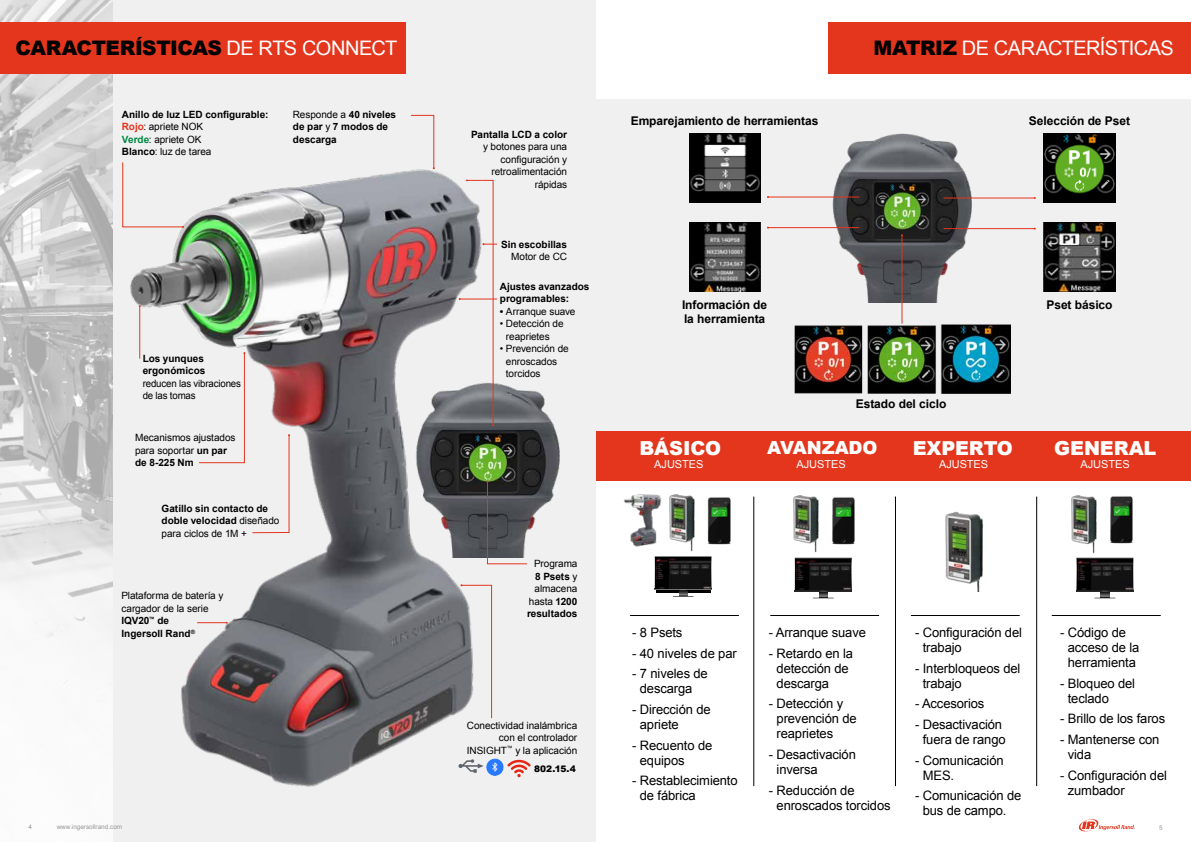
<style>
.page{position:relative;width:1191px;height:842px;background:#fff}
.page>*{position:absolute;margin:0;border:0;box-sizing:border-box;transform-origin:0 0}
.t1{font:900 20px "Arial";letter-spacing:-.025em;color:#000}
.t2{font:20px "Arial";letter-spacing:-.03em;color:#fff}
.t3{font:900 19.2px "Arial";letter-spacing:-.005em;color:#fff}
.t4{font:900 18px "Arial";letter-spacing:-.005em;color:#fff}
.t5{font:13px/15px "Arial";letter-spacing:-.01em;color:#000}
.t6{font:700 12px/14px "Arial";letter-spacing:-.005em;color:#000}
.t7{font:11px "Arial";letter-spacing:-.005em;color:#fff}
.t8{font:10px/12.5px "Arial";letter-spacing:-.01em;color:#000}
.t9{font:700 10px/12.5px "Arial";color:#000}
.t10{font:900 9px "Arial";color:#000}
.t11{font:6.4px "Arial";color:#969696}
.s1{font-weight:400;color:#fff}
.s2{font-weight:900;color:#000}
.s3{color:#e3361d}
.s4{font-weight:400}
.s5{color:#008843}
.s6{font-weight:700}
</style>
<div class="page">
<div style="left:595px;top:99px;width:596px;height:361px;background:#f0f0f0"></div>
<div style="left:594px;top:431px;width:597px;height:49px;background:#e3361d"></div>
<img style="left:0;top:0;width:113px;height:684px">
<div style="left:113px;top:0;width:482px;height:842px;background:#f0f0f0"></div>
<img style="left:90px;top:105px;width:435px;height:682px">
<svg style="left:122px;top:162px;width:62px;height:66px"></svg>
<svg style="left:410px;top:115px;width:25px;height:54px"></svg>
<hr style="left:139px;top:306px;width:1px;height:53px;background:#e3361d">
<svg style="left:198px;top:352px;width:47px;height:111px"></svg>
<svg style="left:252px;top:434px;width:38px;height:99px"></svg>
<svg style="left:460px;top:584px;width:32px;height:135px"></svg>
<hr style="left:197px;top:622px;width:30px;height:1px;background:#e3361d">
<svg style="left:458px;top:759px;width:25px;height:14px"></svg>
<img style="left:486px;top:759px;width:17px;height:17px">
<svg style="left:507px;top:760px;width:23px;height:17px"></svg>
<div style="left:0;top:23px;width:405px;height:51px;background:#e3361d"></div>
<div style="left:828px;top:23px;width:363px;height:51px;background:#e3361d"></div>
<img style="left:403px;top:376px;width:157px;height:181px">
<svg style="left:486px;top:481px;width:41px;height:83px;background:#585457"></svg>
<svg style="left:459px;top:179px;width:38px;height:247px"></svg>
<img style="left:669px;top:495px;width:25px;height:57px">
<img style="left:624px;top:494px;width:38px;height:52px">
<img style="left:707px;top:497px;width:24px;height:48px">
<img style="left:793px;top:496px;width:26px;height:57px">
<img style="left:945px;top:511px;width:38px;height:81px">
<img style="left:1071px;top:496px;width:25px;height:57px">
<hr style="left:753px;top:496px;width:1px;height:290px;background:#000">
<svg style="left:655px;top:556px;width:56px;height:41px"></svg>
<img style="left:656px;top:558px;width:54px;height:30px">
<svg style="left:795px;top:558px;width:57px;height:41px"></svg>
<img style="left:796px;top:559px;width:55px;height:31px">
<svg style="left:1076px;top:558px;width:57px;height:41px"></svg>
<img style="left:1077px;top:559px;width:55px;height:31px">
<img style="left:832px;top:497px;width:23px;height:48px">
<img style="left:1110px;top:496px;width:23px;height:48px">
<hr style="left:630px;top:615px;width:109px;height:1px;background:#000">
<hr style="left:770px;top:615px;width:109px;height:1px;background:#000">
<hr style="left:911px;top:615px;width:108px;height:1px;background:#000">
<hr style="left:1051px;top:615px;width:109px;height:1px;background:#000">
<hr style="left:895px;top:496px;width:1px;height:290px;background:#000">
<hr style="left:1036px;top:496px;width:1px;height:290px;background:#000">
<img style="left:832px;top:133px;width:140px;height:170px">
<img style="left:689px;top:133px;width:71px;height:69px">
<img style="left:689px;top:223px;width:71px;height:69px">
<img style="left:1044px;top:133px;width:71px;height:69px">
<img style="left:1044px;top:223px;width:71px;height:69px">
<img style="left:794px;top:324px;width:216px;height:70px">
<hr style="left:901px;top:235px;width:1px;height:89px;background:#e3361d">
<hr style="left:768px;top:197px;width:91px;height:1px;background:#e3361d">
<hr style="left:768px;top:227px;width:91px;height:1px;background:#e3361d">
<hr style="left:943px;top:198px;width:91px;height:1px;background:#e3361d">
<hr style="left:943px;top:228px;width:91px;height:1px;background:#e3361d">
<svg style="left:1078px;top:819px;width:57px;height:13px"></svg>
<h1 class="t1" style="left:15px;top:33px;width:383px">CARACTERÍSTICAS <span class="s1">DE RTS CONNECT</span></h1>
<h1 class="t2" style="left:873px;top:34px;width:302px"><span class="s2">MATRIZ</span> DE CARACTERÍSTICAS</h1>
<p class="t9" style="left:122px;top:108px;width:148px">Anillo de luz LED configurable:<br><span class="s3">Rojo</span><span class="s4">: apriete NOK<br></span><span class="s5">Verde</span><span class="s4">: apriete OK<br></span>Blanco<span class="s4">: luz de tarea</span></p>
<p class="t9" style="left:293px;top:108px;width:105px"><span class="s4">Responde a</span> 40 niveles de par <span class="s4">y</span> 7 modos de descarga</p>
<p class="t9" style="left:143px;top:352px;width:64px">Los yunques ergonómicos</p>
<p class="t8" style="left:143px;top:377px;width:100px">reducen las vibraciones de las tomas</p>
<p class="t8" style="left:135px;top:432px;width:102px">Mecanismos ajustados para soportar <span class="s6">un par de 8-225 Nm</span></p>
<p class="t9" style="left:162px;top:502px;width:119px">Gatillo sin contacto de doble velocidad <span class="s4">diseñado para ciclos de 1M +</span></p>
<p class="t8" style="left:121px;top:590px;width:103px">Plataforma de batería y cargador de la serie<br><span class="s6">IQV20</span><sup>™</sup> <span class="s6">de<br>Ingersoll Rand</span><sup>®</sup></p>
<p class="t9" style="left:471px;top:128px;width:98px">Pantalla LCD a color</p>
<p class="t8" style="left:483px;top:141px;width:86px;text-align:right">y botones para una configuración y retroalimentación rápidas</p>
<p class="t9" style="left:501px;top:238px;width:67px">Sin escobillas</p>
<p class="t8" style="left:511px;top:251px;width:57px">Motor de CC</p>
<p class="t9" style="left:500px;top:280px;width:91px">Ajustes avanzados programables:</p>
<p class="t8" style="left:500px;top:305px;width:77px"><span class="s6">•</span> Arranque suave</p>
<p class="t8" style="left:506px;top:318px;width:59px;text-indent:-6px">• Detección de reaprietes</p>
<p class="t8" style="left:506px;top:343px;width:64px;text-indent:-6px">• Prevención de enroscados torcidos</p>
<p class="t8" style="left:527px;top:557px;width:52px;text-align:right">Programa<br><span class="s6">8 Psets</span> y almacena hasta <span class="s6">1200 resultados</span></p>
<p class="t8" style="left:467px;top:719px;width:112px;text-align:right">Conectividad inalámbrica con el controlador<br>INSIGHT<sup>™</sup> y la aplicación</p>
<p class="t10" style="left:534px;top:762px;width:43px">802.15.4</p>
<p class="t6" style="left:631px;top:114px;width:189px">Emparejamiento de herramientas</p>
<p class="t6" style="left:1029px;top:114px;width:103px">Selección de Pset</p>
<p class="t6" style="left:682px;top:298px;width:87px">Información de la herramienta</p>
<p class="t6" style="left:1046px;top:298px;width:68px">Pset básico</p>
<h2 class="t3" style="left:639px;top:434px;width:83px">BÁSICO</h2>
<p class="t7" style="left:654px;top:457px;width:51px">AJUSTES</p>
<p class="t6" style="left:856px;top:398px;width:92px">Estado del ciclo</p>
<h3 class="t4" style="left:767px;top:435px;width:112px">AVANZADO</h3>
<h2 class="t3" style="left:912px;top:434px;width:102px">EXPERTO</h2>
<h2 class="t3" style="left:1054px;top:434px;width:104px">GENERAL</h2>
<p class="t7" style="left:796px;top:457px;width:51px">AJUSTES</p>
<p class="t7" style="left:939px;top:457px;width:51px">AJUSTES</p>
<p class="t7" style="left:1080px;top:457px;width:51px">AJUSTES</p>
<p class="t5" style="left:632px;top:625px;width:52px">- 8 Psets</p>
<p class="t5" style="left:632px;top:646px;width:106px">- 40 niveles de par</p>
<p class="t5" style="left:632px;top:666px;width:77px;text-align:center">- 7 niveles de descarga</p>
<p class="t5" style="left:640px;top:702px;width:72px;text-indent:-8px">- Dirección de apriete</p>
<p class="t5" style="left:640px;top:738px;width:74px;text-indent:-8px">- Recuento de equipos</p>
<p class="t5" style="left:640px;top:773px;width:99px;text-indent:-8px">- Restablecimiento de fábrica</p>
<p class="t5" style="left:769px;top:625px;width:99px">- Arranque suave</p>
<p class="t5" style="left:776px;top:646px;width:78px;text-indent:-8px">- Retardo en la detección de descarga</p>
<p class="t5" style="left:776px;top:696px;width:82px;text-indent:-8px">- Detección y prevención de reaprietes</p>
<p class="t5" style="left:776px;top:747px;width:81px;text-indent:-8px">- Desactivación inversa</p>
<p class="t5" style="left:776px;top:783px;width:115px;text-indent:-8px">- Reducción de enroscados torcidos</p>
<p class="t5" style="left:922px;top:625px;width:101px;text-indent:-8px">- Configuración del trabajo</p>
<p class="t5" style="left:922px;top:661px;width:99px;text-indent:-8px">- Interbloqueos del trabajo</p>
<p class="t5" style="left:915px;top:696px;width:71px">- Accesorios</p>
<p class="t5" style="left:915px;top:717px;width:92px;text-align:center">- Desactivación fuera de rango</p>
<p class="t5" style="left:922px;top:753px;width:82px;text-indent:-8px">- Comunicación<br>MES.</p>
<p class="t5" style="left:915px;top:788px;width:108px;text-align:center">- Comunicación de bus de campo.</p>
<p class="t5" style="left:1067px;top:625px;width:73px;text-indent:-8px">- Código de acceso de la herramienta</p>
<p class="t5" style="left:1067px;top:676px;width:69px;text-indent:-8px">- Bloqueo del teclado</p>
<p class="t5" style="left:1060px;top:711px;width:107px">- Brillo de los faros</p>
<p class="t5" style="left:1067px;top:732px;width:93px;text-indent:-8px">- Mantenerse con vida</p>
<p class="t5" style="left:1067px;top:768px;width:101px;text-indent:-8px">- Configuración del zumbador</p>
<p class="t11" style="left:28px;top:823px;width:5px">4</p>
<p class="t11" style="left:57px;top:823px;width:67px">www.ingersollrand.com</p>
<p class="t11" style="left:1159px;top:823px;width:5px">5</p>
</div>
